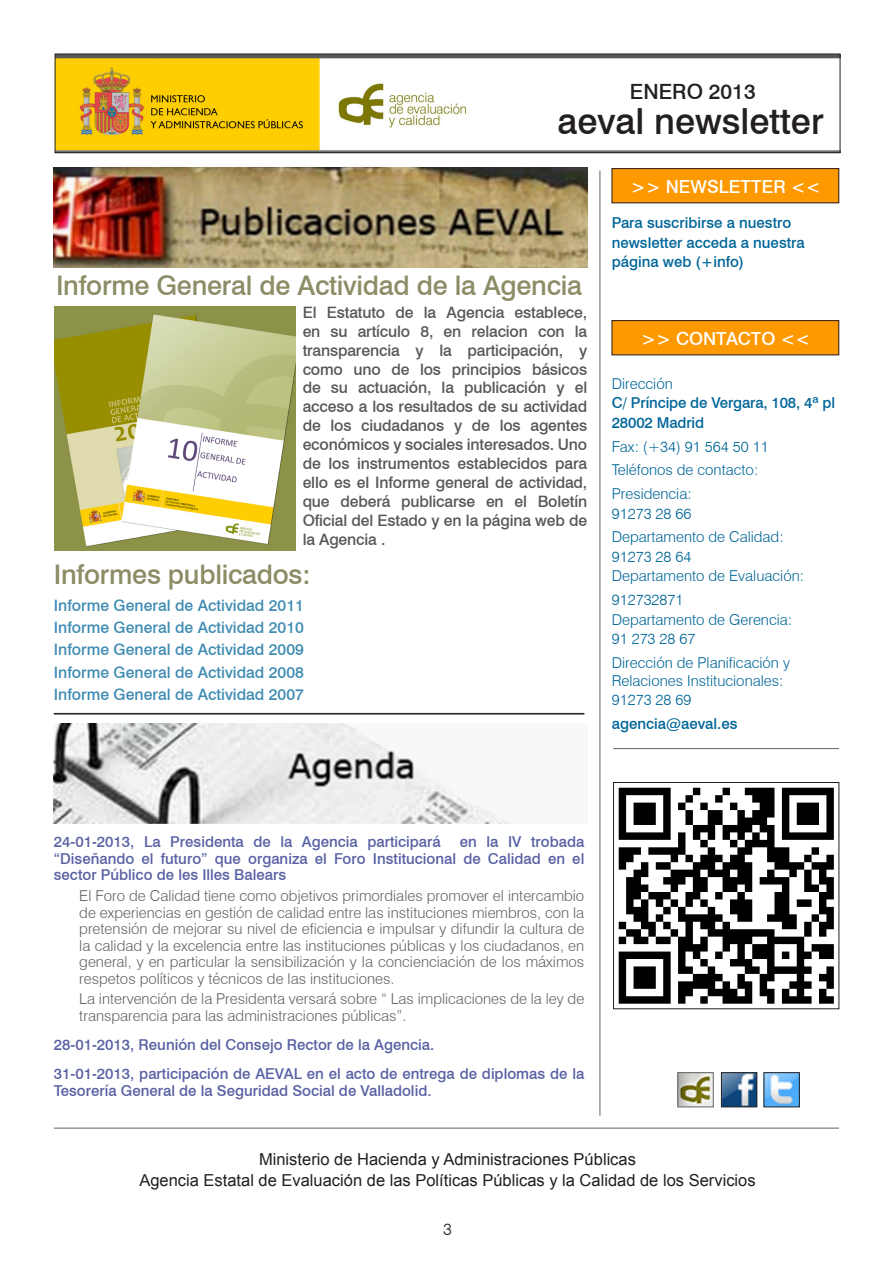
<style>
.page{position:relative;width:893px;height:1263px;background:#fff}
.page>*{position:absolute;margin:0;border:0;box-sizing:border-box;transform-origin:0 0}
.t1{font:500 36px "Swiss 721 BT";color:#231f20}
.general{font:500 27px "Swiss 721 BT";letter-spacing:-.01em;color:#8c8c66}
.t2{font:500 21px "Swiss 721 BT";color:#231f20}
.general-2{font:500 18px "Swiss 721 BT";color:#fff}
.t3{font:16.5px/21.6px "Arial";color:#231f20;text-align:center}
.t4{font:300 16.5px "Swiss 721 BT";color:#231f20}
.general-3{font:500 15.75px/18.9px "Swiss 721 BT";letter-spacing:-.01em;color:#57585a;text-align:justify}
.general-4{font:500 15.75px "Swiss 721 BT";color:#408cb3}
.general-5{font:300 15px/16.5px "Swiss 721 BT";color:#636366;text-align:justify}
.general-6{font:500 15px/16.5px "Swiss 721 BT";color:#5861a3;text-align:justify}
.general-7{font:300 15px "Swiss 721 BT";color:#069}
.general-8{font:500 15px/19.5px "Swiss 721 BT";color:#069}
</style>
<div class="page">
<hr style="left:600px;top:171px;width:1px;height:944px;background:#636366">
<img style="left:57px;top:56px;width:781px;height:95px">
<div style="left:55px;top:54px;width:785px;height:99px;border:1px solid #231f20"></div>
<hr style="left:54px;top:1128px;width:785px;height:1px;background:#636366">
<div style="left:612px;top:321px;width:227px;height:34px;background:#f90"></div>
<div style="left:612px;top:320px;width:227px;height:35px;border:1px solid #231f20"></div>
<div style="left:612px;top:169px;width:227px;height:34px;background:#f90"></div>
<div style="left:612px;top:168px;width:227px;height:35px;border:1px solid #231f20"></div>
<img style="left:723px;top:1074px;width:32px;height:31px">
<div style="left:721px;top:1072px;width:36px;height:35px;border:1px solid #231f20"></div>
<img style="left:766px;top:1074px;width:31px;height:31px">
<img style="left:680px;top:1074px;width:31px;height:31px">
<div style="left:678px;top:1072px;width:35px;height:35px;border:1px solid #636366"></div>
<hr style="left:613px;top:748px;width:226px;height:1px;background:#636366">
<img style="left:618px;top:787px;width:216px;height:217px">
<div style="left:613px;top:782px;width:226px;height:227px;border:1px solid #231f20"></div>
<hr style="left:54px;top:713px;width:530px;height:1px;background:#231f20">
<hr style="left:54px;top:714px;width:530px;height:1px;background:#231f20">
<img style="left:54px;top:724px;width:455px;height:99px">
<img style="left:55px;top:307px;width:241px;height:244px">
<img style="left:54px;top:168px;width:533px;height:99px">
<h3 class="t2" style="left:630px;top:78px;width:127px">ENERO 2013</h3>
<h1 class="t1" style="left:557px;top:100px;width:268px">aeval newsletter</h1>
<p class="general-2" style="left:631px;top:175px;width:191px">&gt;&gt; NEWSLETTER &lt;&lt;</p>
<p class="general" style="left:56px;top:269px;width:528px">Informe General de Actividad de la Agencia</p>
<p class="general-3" style="left:303px;top:303px;width:286px">El Estatuto de la Agencia establece, en su artículo 8, en relacion con la transparencia y la participación, y como uno de los principios básicos de su actuación, la publicación y el acceso a los resultados de su actividad de los ciudadanos y de los agentes económicos y sociales interesados. Uno de los instrumentos establecidos para ello es el Informe general de actividad, que deberá publicarse en el Boletín Oficial del Estado y en la página web de la Agencia .</p>
<p class="general" style="left:54px;top:558px;width:258px">Informes publicados:</p>
<p class="general-4" style="left:54px;top:596px;width:252px">Informe General de Actividad 2011</p>
<p class="general-4" style="left:54px;top:618px;width:252px">Informe General de Actividad 2010</p>
<p class="general-4" style="left:54px;top:640px;width:252px">Informe General de Actividad 2009</p>
<p class="general-4" style="left:54px;top:662px;width:252px">Informe General de Actividad 2008</p>
<p class="general-4" style="left:54px;top:685px;width:252px">Informe General de Actividad 2007</p>
<p class="general-8" style="left:612px;top:213px;width:195px">Para suscribirse a nuestro newsletter acceda a nuestra página web (+info)</p>
<p class="general-2" style="left:641px;top:327px;width:171px">&gt;&gt; CONTACTO &lt;&lt;</p>
<p class="general-7" style="left:612px;top:374px;width:63px">Dirección</p>
<p class="general-8" style="left:612px;top:393px;width:225px">C/ Príncipe de Vergara, 108, 4ª pl</p>
<p class="general-8" style="left:612px;top:413px;width:94px">28002 Madrid</p>
<p class="general-7" style="left:612px;top:437px;width:158px">Fax: (+34) 91 564 50 11</p>
<p class="general-7" style="left:612px;top:461px;width:148px">Teléfonos de contacto:</p>
<p class="general-7" style="left:612px;top:485px;width:82px">Presidencia:</p>
<p class="general-7" style="left:612px;top:504px;width:81px">91273 28 66</p>
<p class="general-7" style="left:612px;top:528px;width:173px">Departamento de Calidad:</p>
<p class="general-7" style="left:612px;top:547px;width:81px">91273 28 64</p>
<p class="general-7" style="left:612px;top:567px;width:194px">Departamento de Evaluación:</p>
<p class="general-7" style="left:612px;top:591px;width:73px">912732871</p>
<p class="general-7" style="left:612px;top:610px;width:182px">Departamento de Gerencia:</p>
<p class="general-7" style="left:612px;top:630px;width:85px">91 273 28 67</p>
<p class="general-7" style="left:612px;top:653px;width:180px">Dirección de Planificación y</p>
<p class="general-7" style="left:612px;top:671px;width:173px">Relaciones Institucionales:</p>
<p class="general-7" style="left:612px;top:691px;width:81px">91273 28 69</p>
<p class="general-8" style="left:612px;top:714px;width:127px">agencia@aeval.es</p>
<p class="general-6" style="left:54px;top:834px;width:388px">24-01-2013, La Presidenta de la Agencia participará</p>
<p class="general-6" style="left:54px;top:834px;width:532px;text-indent:406px">en la IV trobada “Diseñando el futuro” que organiza el Foro Institucional de Calidad en el sector Público de les Illes Balears</p>
<p class="general-5" style="left:79px;top:887px;width:506px">El Foro de Calidad tiene como objetivos primordiales promover el intercambio de experiencias en gestión de calidad entre las instituciones miembros, con la pretensión de mejorar su nivel de eficiencia e impulsar y difundir la cultura de la calidad y la excelencia entre las instituciones públicas y los ciudadanos, en general, y en particular la sensibilización y la concienciación de los máximos respetos políticos y técnicos de las instituciones.</p>
<p class="general-5" style="left:79px;top:991px;width:506px">La intervención de la Presidenta versará sobre “ Las implicaciones de la ley de transparencia para las administraciones públicas”.</p>
<p class="general-6" style="left:54px;top:1036px;width:382px">28-01-2013, Reunión del Consejo Rector de la Agencia.</p>
<p class="general-6" style="left:54px;top:1066px;width:532px">31-01-2013, participación de AEVAL en el acto de entrega de diplomas de la<br>Tesorería General de la Seguridad Social de Valladolid.</p>
<p class="t3" style="left:139px;top:1148px;width:618px">Ministerio de Hacienda y Administraciones Públicas<br>Agencia Estatal de Evaluación de las Políticas Públicas y la Calidad de los Servicios</p>
<p class="t4" style="left:443px;top:1219px;width:10px">3</p>
</div>
